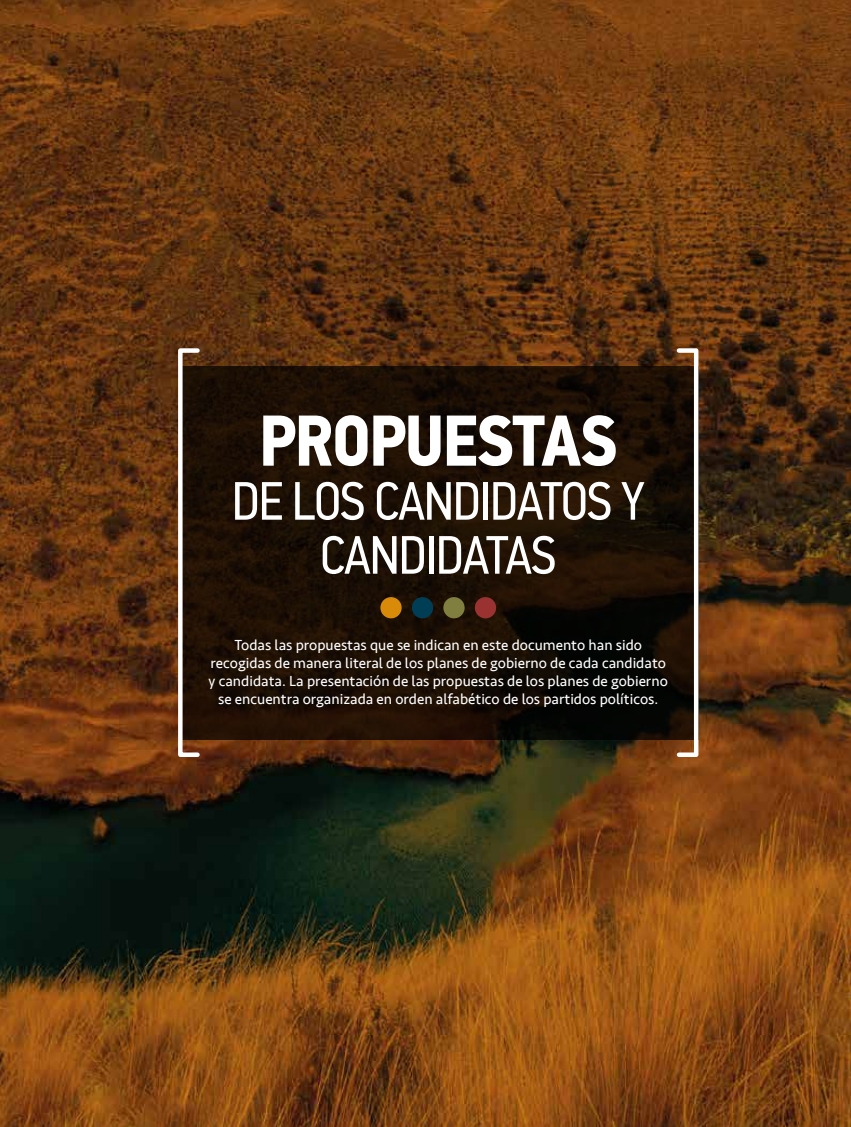
<style>
.page{position:relative;width:851px;height:1127px;background:#fff}
.page>*{position:absolute;margin:0;border:0;box-sizing:border-box;transform-origin:0 0}
.t1{font:700 72px "PF Din Text Cond Pro";letter-spacing:-.025em;color:#fff}
.t2{font:54px/54px "PF Din Text Cond Pro";letter-spacing:-.025em;color:#fff;text-align:center}
.t3{font:15px/18px "Seravek";color:#fff;text-align:center}
</style>
<div class="page">
<img style="left:0;top:0;width:850px;height:1127px">
<svg style="left:176px;top:346px;width:524px;height:413px;background:#24160a"></svg>
<div style="left:380px;top:597px;width:21px;height:21px;background:#d88a08;border-radius:50%"></div>
<div style="left:412px;top:597px;width:21px;height:21px;background:#003e56;border-radius:50%"></div>
<div style="left:443px;top:597px;width:21px;height:21px;background:#807f3f;border-radius:50%"></div>
<div style="left:475px;top:597px;width:21px;height:21px;background:#9a3232;border-radius:50%"></div>
<h1 class="t1" style="left:259px;top:397px;width:360px">PROPUESTAS</h1>
<h2 class="t2" style="left:231px;top:474px;width:414px">DE LOS CANDIDATOS Y<br>CANDIDATAS</h2>
<p class="t3" style="left:209px;top:636px;width:460px">Todas las propuestas que se indican en este documento han sido recogidas de manera literal de los planes de gobierno de cada candidato y candidata. La presentación de las propuestas de los planes de gobierno se encuentra organizada en orden alfabético de los partidos políticos.</p>
</div>
